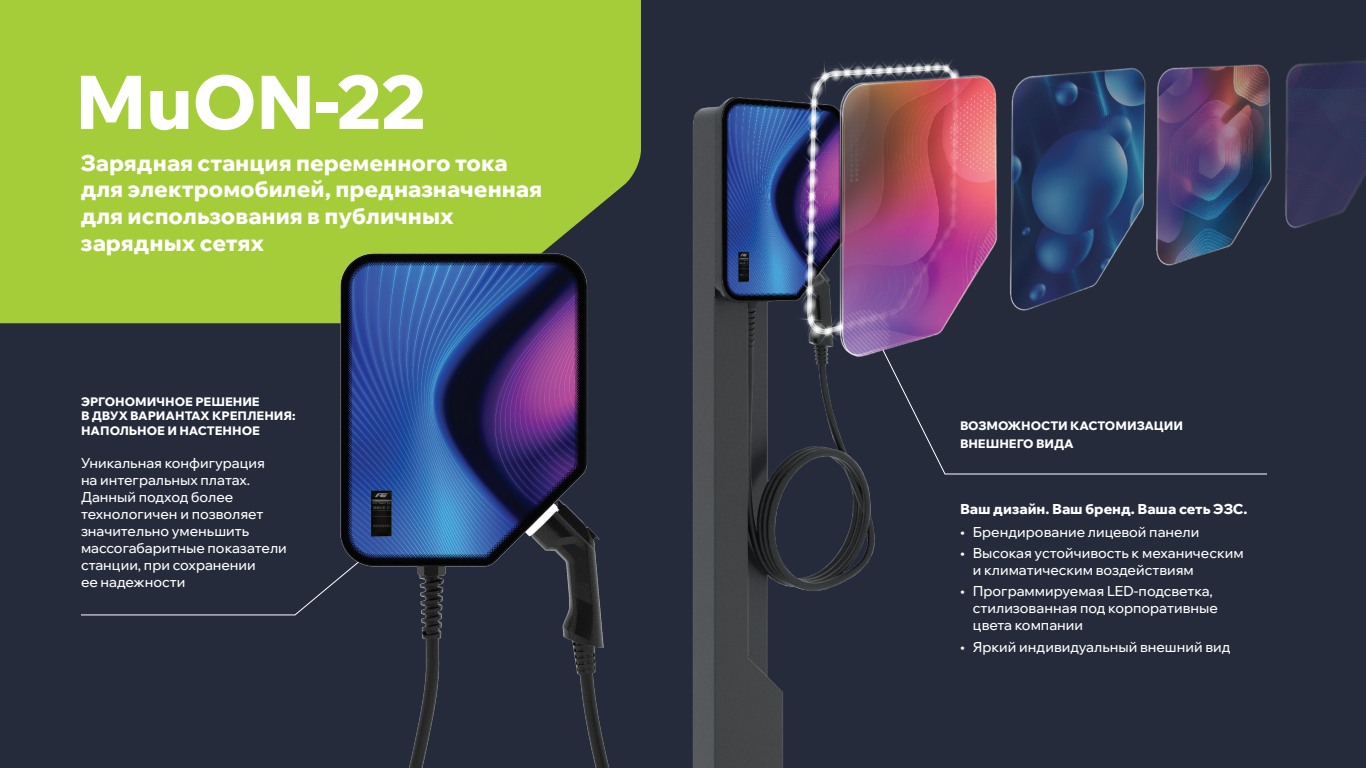
<style>
.page{position:relative;width:1366px;height:768px;background:#252b3a}
.page>*{position:absolute;margin:0;border:0;box-sizing:border-box;transform-origin:0 0}
.t1{font:800 74.4px "Wix Madefor Display";color:#fff}
.t2{font:800 22.3px/26.8px "Wix Madefor Display";color:#fff}
.t3{font:500 14px/17px "Wix Madefor Display";color:#fff}
.t4{font:800 14px "Wix Madefor Display";color:#fff}
.t5{font:800 12px/14.4px "Wix Madefor Display";color:#fff}
</style>
<div class="page">
<div style="left:0;top:0;width:615px;height:323px;background:#a5cd3a"></div>
<img style="left:615px;top:0;width:751px;height:768px">
<svg style="left:81px;top:605px;width:225px;height:10px"></svg>
<img style="left:306px;top:229px;width:308px;height:539px">
<h1 class="t1" style="left:75px;top:42px;width:352px">МuON-22</h1>
<h2 class="t2" style="left:81px;top:148px;width:463px">Зарядная станция переменного тока для электромобилей, предназначенная для использования в публичных зарядных сетях</h2>
<p class="t5" style="left:81px;top:394px;width:216px">ЭРГОНОМИЧНОЕ РЕШЕНИЕ<br>В ДВУХ ВАРИАНТАХ КРЕПЛЕНИЯ:<br>НАПОЛЬНОЕ И НАСТЕННОЕ</p>
<p class="t3" style="left:81px;top:453px;width:207px">Уникальная конфигурация<br>на интегральных платах.<br>Данный подход более технологичен и позволяет значительно уменьшить массогабаритные показатели станции, при сохранении<br>ее надежности</p>
<p class="t5" style="left:960px;top:416px;width:225px;line-height:18px">ВОЗМОЖНОСТИ КАСТОМИЗАЦИИ<br>ВНЕШНЕГО ВИДА</p>
<p class="t4" style="left:960px;top:498px;width:289px">Ваш дизайн. Ваш бренд. Ваша сеть ЭЗС.</p>
<p class="t3" style="left:960px;top:522px;width:241px">• Брендирование лицевой панели</p>
<p class="t3" style="left:973px;top:544px;width:272px;text-indent:-13px">• Высокая устойчивость к механическим и климатическим воздействиям</p>
<p class="t3" style="left:973px;top:582px;width:247px;text-indent:-13px">• Программируемая LED-подсветка, стилизованная под корпоративные цвета компании</p>
<p class="t3" style="left:960px;top:637px;width:272px">• Яркий индивидуальный внешний вид</p>
</div>
